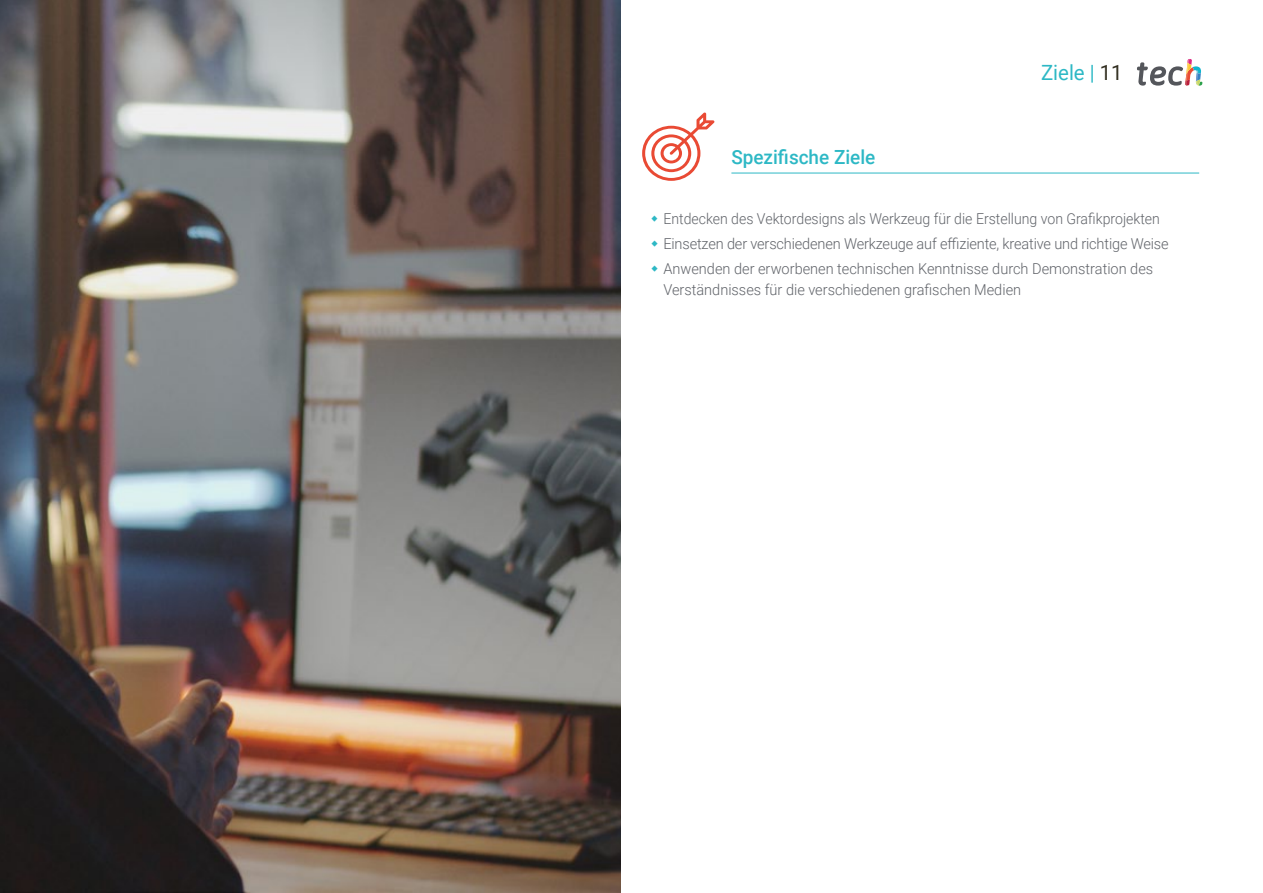
<style>
.page{position:relative;width:1263px;height:893px;background:#fff}
.page>*{position:absolute;margin:0;border:0;box-sizing:border-box;transform-origin:0 0}
.t1{font:21px "Roboto";color:#2db8c5}
.t2{font:500 19.5px "Roboto";color:#2db8c5}
.t3{font:300 15px/25.2px "Roboto";color:#61646a;scale:.94 1}
.t4{font:300 15px "Roboto";color:#61646a}
.s1{color:#312e20}
</style>
<div class="page">
<hr style="left:731px;top:173px;width:468px;height:1px;background:#2db8c5">
<svg style="left:642px;top:112px;width:72px;height:69px"></svg>
<img style="left:0;top:0;width:621px;height:893px">
<svg style="left:1137px;top:59px;width:65px;height:27px"></svg>
<h2 class="t2" style="left:731px;top:144px;width:145px">Spezifische Ziele</h2>
<h1 class="t1" style="left:1041px;top:57px;width:83px">Ziele | <span class="s1">11</span></h1>
<p class="t3" style="left:663px;top:205px;width:539px">Entdecken des Vektordesigns als Werkzeug für die Erstellung von Grafikprojekten<br>Einsetzen der verschiedenen Werkzeuge auf effiziente, kreative und richtige Weise<br>Anwenden der erworbenen technischen Kenntnisse durch Demonstration des</p>
<p class="t4" style="left:663px;top:279px;width:359px">Verständnisses für die verschiedenen grafischen Medien</p>
</div>
